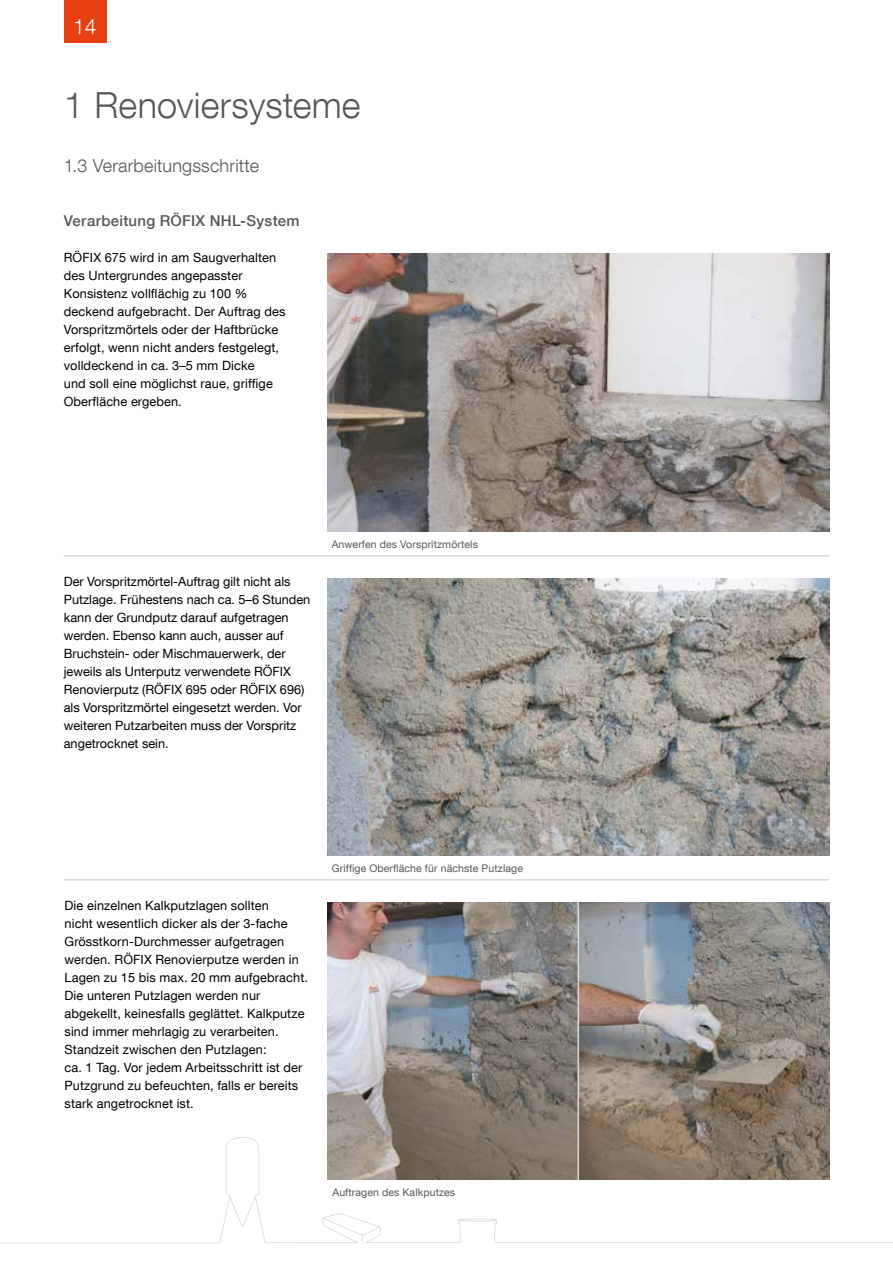
<style>
.page{position:relative;width:893px;height:1263px;background:#fff}
.page>*{position:absolute;margin:0;border:0;box-sizing:border-box;transform-origin:0 0}
.t1{font:300 36px "Helvetica Neue LT Com";letter-spacing:.005em;color:#575756}
.t2{font:300 21px "Helvetica Neue LT Com";color:#fff}
.t3{font:300 18px "Helvetica Neue LT Com";letter-spacing:.01em;color:#575756}
.t4{font:500 15px "Helvetica Neue LT Com";letter-spacing:.02em;color:#575756}
.t5{font:12.75px/18px "Helvetica Neue LT Com";letter-spacing:.01em;color:#000}
.t6{font:10.5px "Helvetica Neue LT Com";letter-spacing:.01em;color:#575756}
</style>
<div class="page">
<div style="left:64px;top:0;width:42px;height:43px;background:#e74011"></div>
<svg style="left:461px;top:1219px;width:432px;height:24px"></svg>
<svg style="left:0;top:1137px;width:461px;height:106px"></svg>
<svg style="left:323px;top:1217px;width:57px;height:24px"></svg>
<img style="left:327px;top:902px;width:502px;height:278px">
<hr style="left:578px;top:902px;width:1px;height:278px;background:#dadada">
<img style="left:327px;top:254px;width:502px;height:278px">
<img style="left:327px;top:578px;width:502px;height:278px">
<hr style="left:64px;top:555px;width:765px;height:1px;background:#dadada">
<hr style="left:64px;top:879px;width:765px;height:1px;background:#dadada">
<h2 class="t2" style="left:73px;top:13px;width:25px">14</h2>
<h1 class="t1" style="left:64px;top:83px;width:298px">1 Renoviersysteme</h1>
<h3 class="t3" style="left:64px;top:154px;width:197px">1.3 Verarbeitungsschritte</h3>
<p class="t4" style="left:64px;top:211px;width:237px">Verarbeitung RÖFIX NHL-System</p>
<p class="t5" style="left:64px;top:248px;width:223px">RÖFIX 675 wird in am Saugverhalten des Untergrundes angepasster Konsistenz vollflächig zu 100 % deckend aufgebracht. Der Auftrag des Vorspritzmörtels oder der Haftbrücke erfolgt, wenn nicht anders festgelegt, volldeckend in ca. 3–5 mm Dicke<br>und soll eine möglichst raue, griffige Oberfläche ergeben.</p>
<p class="t5" style="left:64px;top:572px;width:248px">Der Vorspritzmörtel-Auftrag gilt nicht als Putzlage. Frühestens nach ca. 5–6 Stunden kann der Grundputz darauf aufgetragen werden. Ebenso kann auch, ausser auf Bruchstein- oder Mischmauerwerk, der jeweils als Unterputz verwendete RÖFIX Renovierputz (RÖFIX 695 oder RÖFIX 696) als Vorspritzmörtel eingesetzt werden. Vor weiteren Putzarbeiten muss der Vorspritz angetrocknet sein.</p>
<p class="t6" style="left:332px;top:538px;width:148px">Anwerfen des Vorspritzmörtels</p>
<p class="t5" style="left:65px;top:896px;width:245px">Die einzelnen Kalkputzlagen sollten<br>nicht wesentlich dicker als der 3-fache Grösstkorn-Durchmesser aufgetragen werden. RÖFIX Renovierputze werden in Lagen zu 15 bis max. 20 mm aufgebracht.<br>Die unteren Putzlagen werden nur abgekellt, keinesfalls geglättet. Kalkputze sind immer mehrlagig zu verarbeiten.<br>Standzeit zwischen den Putzlagen:<br>ca. 1 Tag. Vor jedem Arbeitsschritt ist der Putzgrund zu befeuchten, falls er bereits stark angetrocknet ist.</p>
<p class="t6" style="left:332px;top:862px;width:193px">Griffige Oberfläche für nächste Putzlage</p>
<p class="t6" style="left:332px;top:1186px;width:124px">Auftragen des Kalkputzes</p>
</div>
